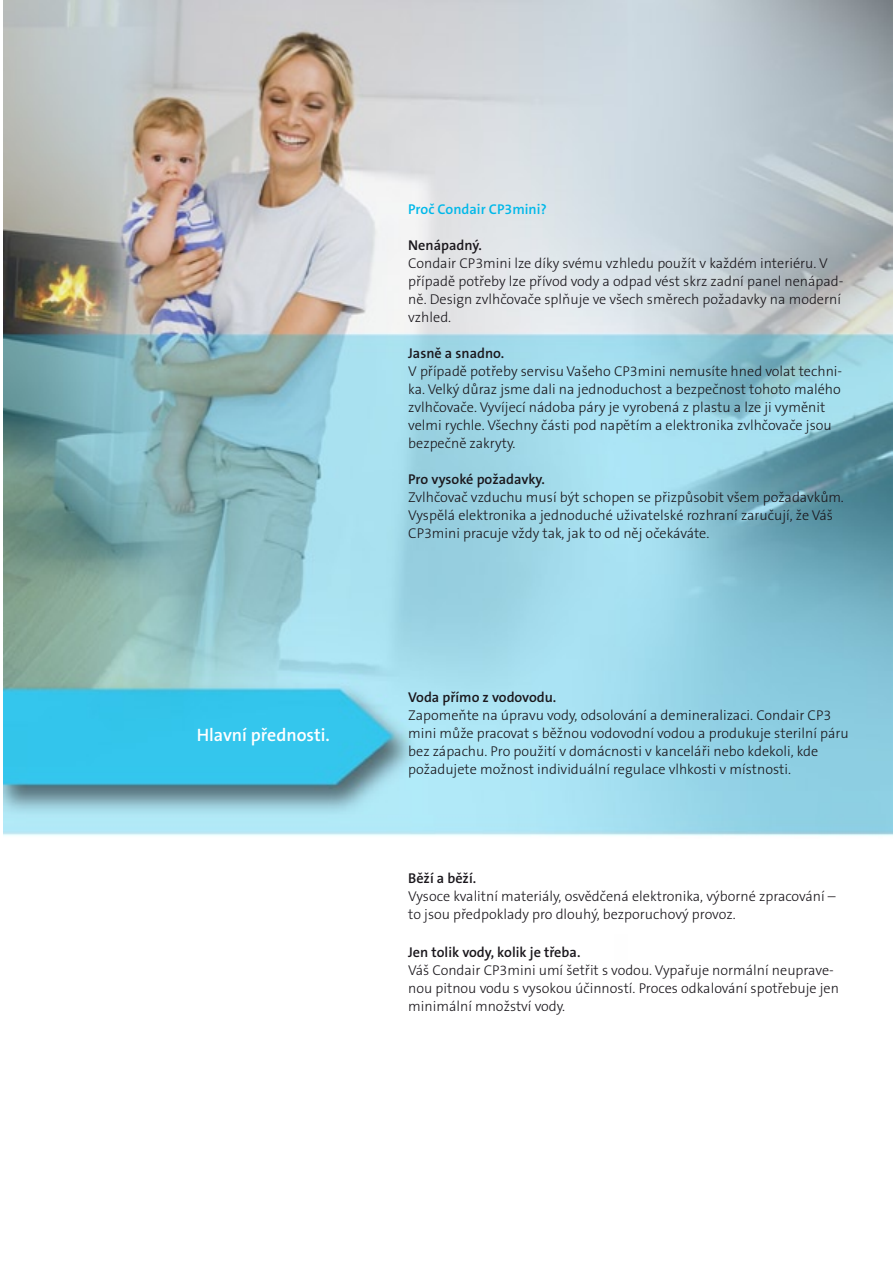
<style>
.page{position:relative;width:893px;height:1263px;background:#fff}
.page>*{position:absolute;margin:0;border:0;box-sizing:border-box;transform-origin:0 0}
.t1{font:600 18px "The Sans B W6";color:#fff}
.t2{font:300 14.25px/18px "The Sans B W3";color:#1a171c}
.t3{font:600 14.25px "The Sans B W6";color:#1a171c}
.t4{font:600 14.25px "The Sans B W6";color:#00b8e9}
</style>
<div class="page">
<img style="left:3px;top:0;width:890px;height:836px">
<p class="t1" style="left:197px;top:723px;width:135px">Hlavní přednosti.</p>
<p class="t4" style="left:408px;top:200px;width:140px">Proč Condair CP3mini?</p>
<p class="t3" style="left:408px;top:236px;width:75px">Nenápadný.</p>
<p class="t2" style="left:408px;top:255px;width:437px">Condair CP3mini lze díky svému vzhledu použít v každém interiéru. V případě potřeby lze přívod vody a odpad vést skrz zadní panel nenápad&shy;ně. Design zvlhčovače splňuje ve všech směrech požadavky na moderní vzhled.</p>
<p class="t3" style="left:408px;top:344px;width:97px">Jasně a snadno.</p>
<p class="t2" style="left:408px;top:363px;width:435px">V případě potřeby servisu Vašeho CP3mini nemusíte hned volat techni&shy;ka. Velký důraz jsme dali na jednoduchost a bezpečnost tohoto malého zvlhčovače. Vyvíjecí nádoba páry je vyrobená z plastu a lze ji vyměnit velmi rychle. Všechny části pod napětím a elektronika zvlhčovače jsou bezpečně zakryty.</p>
<p class="t3" style="left:408px;top:470px;width:138px">Pro vysoké požadavky.</p>
<p class="t2" style="left:408px;top:489px;width:437px">Zvlhčovač vzduchu musí být schopen se přizpůsobit všem požadavkům.<br>Vyspělá elektronika a jednoduché uživatelské rozhraní zaručují, že Váš<br>CP3mini pracuje vždy tak, jak to od něj očekáváte.</p>
<p class="t3" style="left:408px;top:688px;width:150px">Voda přímo z vodovodu.</p>
<p class="t2" style="left:408px;top:706px;width:442px">Zapomeňte na úpravu vody, odsolování a demineralizaci. Condair CP3 mini může pracovat s běžnou vodovodní vodou a produkuje sterilní páru bez zápachu. Pro použití v domácnosti v kanceláři nebo kdekoli, kde požadujete možnost individuální regulace vlhkosti v místnosti.</p>
<p class="t3" style="left:408px;top:869px;width:70px">Běží a běží.</p>
<p class="t2" style="left:408px;top:888px;width:429px">Vysoce kvalitní materiály, osvědčená elektronika, výborné zpracování – to jsou předpoklady pro dlouhý, bezporuchový provoz.</p>
<p class="t3" style="left:408px;top:943px;width:174px">Jen tolik vody, kolik je třeba.</p>
<p class="t2" style="left:408px;top:961px;width:432px">Váš Condair CP3mini umí šetřit s vodou. Vypařuje normální neuprave&shy;nou pitnou vodu s vysokou účinností. Proces odkalování spotřebuje jen minimální množství vody.</p>
</div>
